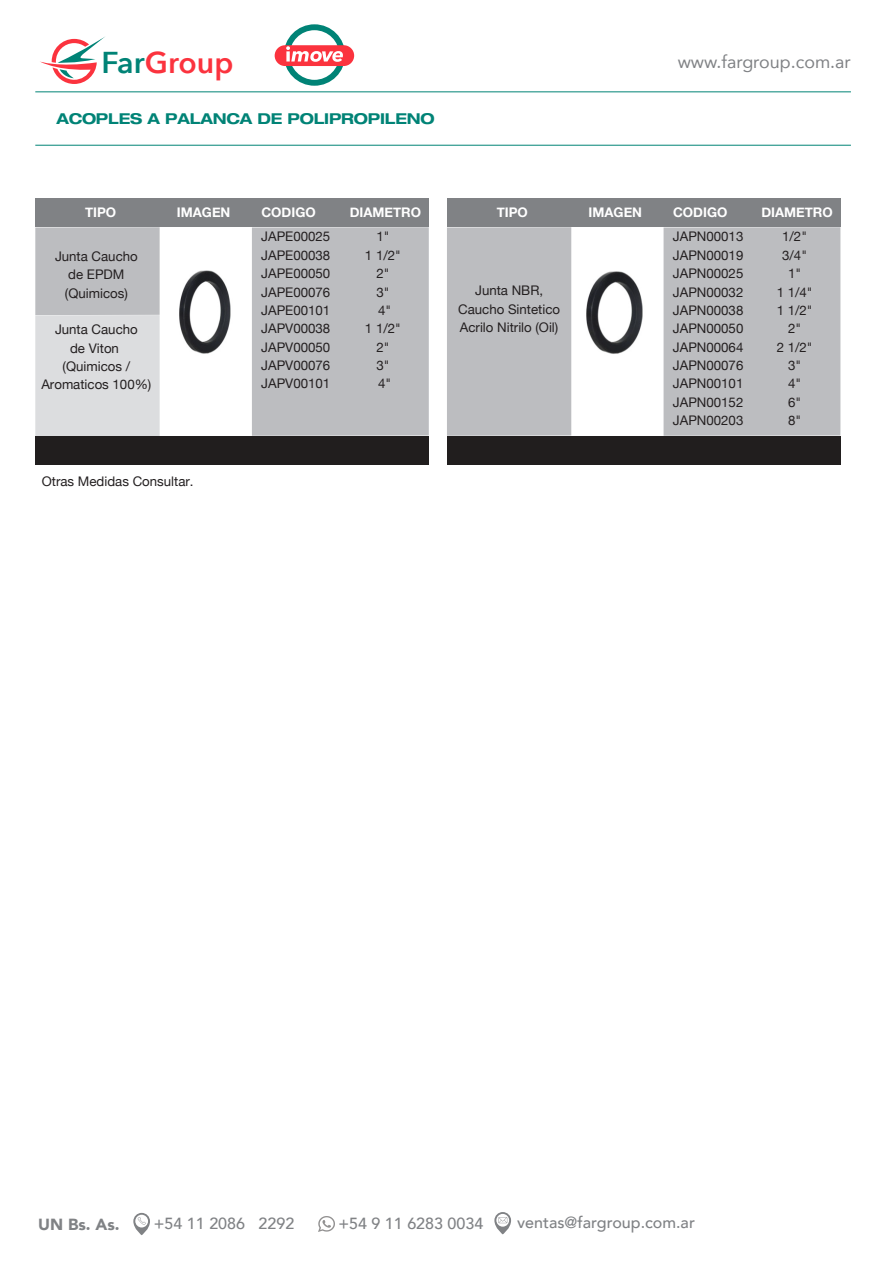
<style>
.page{position:relative;width:893px;height:1263px;background:#fff}
.page>*{position:absolute;margin:0;border:0;box-sizing:border-box;transform-origin:0 0}
.t1{font:600 30.15px "Avenir Next";color:#fb333e}
.t2{font:17.85px "Avenir";color:#808285}
.t3{font:500 16.05px "Avenir";color:#808285}
.t4{font:900 16.05px "Avenir";color:#808285}
.t5{font:700 expanded 15px "Helvetica Neue";letter-spacing:-.015em;color:#008376}
.t6{font:13.2px/18.3px "Helvetica Neue";color:#231f20;text-align:center}
.t7{font:700 13.2px "Helvetica Neue";color:#fff}
.s1{color:#008376}
</style>
<div class="page">
<hr style="left:35px;top:145px;width:816px;height:1px;background:#008376">
<hr style="left:35px;top:91px;width:816px;height:1px;background:#008376">
<svg style="left:40px;top:36px;width:65px;height:48px"></svg>
<div style="left:252px;top:227px;width:177px;height:209px;background:#bcbdc0"></div>
<div style="left:35px;top:227px;width:125px;height:88px;background:#bcbdc0"></div>
<div style="left:35px;top:315px;width:125px;height:126px;background:#dcdddf"></div>
<div style="left:35px;top:199px;width:394px;height:28px;background:#808285"></div>
<div style="left:664px;top:227px;width:176px;height:209px;background:#bcbdc0"></div>
<div style="left:447px;top:227px;width:124px;height:209px;background:#bcbdc0"></div>
<div style="left:447px;top:199px;width:393px;height:28px;background:#808285"></div>
<div style="left:35px;top:436px;width:394px;height:29px;background:#211e1e"></div>
<div style="left:447px;top:436px;width:393px;height:29px;background:#211e1e"></div>
<img style="left:179px;top:270px;width:52px;height:84px">
<img style="left:586px;top:271px;width:57px;height:83px">
<div style="left:284px;top:24px;width:61px;height:62px;border:6px solid #008376;border-radius:50%"></div>
<div style="left:275px;top:45px;width:79px;height:21px;background:#fb333e;border-radius:10px"></div>
<svg style="left:286px;top:46px;width:57px;height:16px"></svg>
<svg style="left:133px;top:1213px;width:17px;height:22px"></svg>
<svg style="left:494px;top:1212px;width:17px;height:22px"></svg>
<img style="left:319px;top:1216px;width:15px;height:16px">
<h1 class="t1" style="left:101px;top:37px;width:134px"><span class="s1">Far</span>Group</h1>
<h2 class="t2" style="left:678px;top:47px;width:175px">www.fargroup.com.ar</h2>
<p class="t5" style="left:56px;top:109px;width:380px">ACOPLES A PALANCA DE POLIPROPILENO</p>
<p class="t7" style="left:85px;top:202px;width:33px">TIPO</p>
<p class="t7" style="left:177px;top:202px;width:55px">IMAGEN</p>
<p class="t7" style="left:261px;top:202px;width:56px">CODIGO</p>
<p class="t7" style="left:350px;top:202px;width:73px">DIAMETRO</p>
<p class="t6" style="left:261px;top:228px;width:71px;text-align:justify">JAPE00025<br>JAPE00038<br>JAPE00050<br>JAPE00076<br>JAPE00101<br>JAPV00038<br>JAPV00050<br>JAPV00076<br>JAPV00101</p>
<p class="t6" style="left:365px;top:228px;width:37px">1"<br>1 1/2"<br>2"<br>3"<br>4"<br>1 1/2"<br>2"<br>3"<br>4"</p>
<p class="t6" style="left:55px;top:248px;width:84px">Junta Caucho de EPDM (Quimicos)</p>
<p class="t6" style="left:41px;top:321px;width:112px">Junta Caucho<br>de Viton (Quimicos /<br>Aromaticos 100%)</p>
<p class="t6" style="left:42px;top:472px;width:153px">Otras Medidas Consultar.</p>
<p class="t7" style="left:497px;top:202px;width:33px">TIPO</p>
<p class="t7" style="left:589px;top:202px;width:55px">IMAGEN</p>
<p class="t7" style="left:673px;top:202px;width:56px">CODIGO</p>
<p class="t7" style="left:761px;top:202px;width:73px">DIAMETRO</p>
<p class="t6" style="left:673px;top:228px;width:72px;text-align:justify">JAPN00013<br>JAPN00019<br>JAPN00025<br>JAPN00032<br>JAPN00038<br>JAPN00050<br>JAPN00064<br>JAPN00076<br>JAPN00101<br>JAPN00152<br>JAPN00203</p>
<p class="t6" style="left:777px;top:228px;width:37px">1/2"<br>3/4"<br>1"<br>1 1/4"<br>1 1/2"<br>2"<br>2 1/2"<br>3"<br>4"<br>6"<br>8"</p>
<p class="t6" style="left:458px;top:282px;width:103px">Junta NBR,<br>Caucho Sintetico<br>Acrilo Nitrilo (Oil)</p>
<p class="t4" style="left:38px;top:1210px;width:83px">UN Bs. As.</p>
<p class="t3" style="left:154px;top:1209px;width:142px">+54 11 2086 2292</p>
<p class="t3" style="left:338px;top:1209px;width:146px">+54 9 11 6283 0034</p>
<p class="t3" style="left:517px;top:1208px;width:179px">ventas@fargroup.com.ar</p>
</div>
